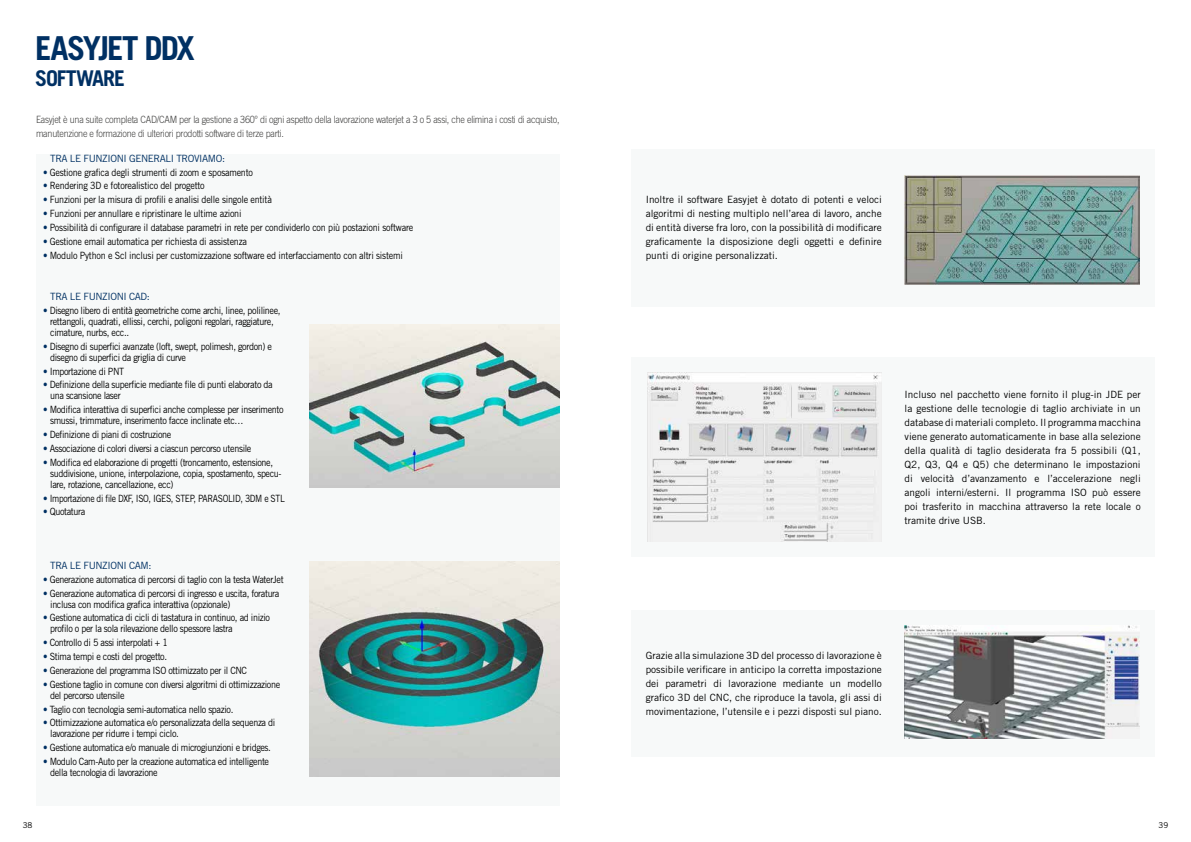
<style>
.page{position:relative;width:1191px;height:842px;background:#fff}
.page>*{position:absolute;margin:0;border:0;box-sizing:border-box;transform-origin:0 0}
.t1{font:700 33px "Trade Gothic LT Std";letter-spacing:-.065em;color:#003063}
.t2{font:700 21.7px "Trade Gothic LT Std";letter-spacing:-.045em;color:#003063}
.t3{font:10px/11px "Trade Gothic LT Std";letter-spacing:-.04em;color:#000;scale:.9 1}
.t4{font:10px/14px "Trade Gothic LT Std";letter-spacing:-.04em;color:#000;text-align:justify}
.t5{font:300 10px/14px "Trade Gothic LT Std";letter-spacing:-.025em;color:#3c3c3b;scale:.9 1}
.t6{font:10px "Trade Gothic LT Std";letter-spacing:-.04em;color:#003063}
.t7{font:10px "Trade Gothic LT Std";letter-spacing:-.04em;color:#000;scale:.86 1}
.t8{font:8px "Trade Gothic LT Std";color:#000}
.s1{color:#003063}
</style>
<div class="page">
<div style="left:36px;top:154px;width:523px;height:652px;background:#f7f9f9"></div>
<img style="left:309px;top:562px;width:250px;height:214px">
<img style="left:309px;top:324px;width:250px;height:164px">
<div style="left:631px;top:149px;width:524px;height:158px;background:#f7f9f9"></div>
<div style="left:631px;top:357px;width:524px;height:200px;background:#f7f9f9"></div>
<div style="left:631px;top:610px;width:524px;height:147px;background:#f7f9f9"></div>
<img style="left:904px;top:176px;width:236px;height:109px">
<img style="left:904px;top:625px;width:236px;height:114px">
<img style="left:648px;top:372px;width:234px;height:169px">
<h1 class="t1" style="left:35px;top:28px;width:161px">EASYJET DDX</h1>
<h2 class="t2" style="left:35px;top:65px;width:91px">SOFTWARE</h2>
<p class="t5" style="left:36px;top:113px;width:583px">Easyjet è una suite completa CAD/CAM per la gestione a 360° di ogni aspetto della lavorazione waterjet a 3 o 5 assi, che elimina i costi di acquisto, manutenzione e formazione di ulteriori prodotti software di terze parti.</p>
<p class="t6" style="left:50px;top:152px;width:176px">TRA LE FUNZIONI GENERALI TROVIAMO:</p>
<p class="t3" style="left:43px;top:166px;width:235px"><span class="s1">•</span> Gestione grafica degli strumenti di zoom e sposamento</p>
<p class="t3" style="left:43px;top:180px;width:181px"><span class="s1">•</span> Rendering 3D e fotorealistico del progetto</p>
<p class="t3" style="left:43px;top:194px;width:255px"><span class="s1">•</span> Funzioni per la misura di profili e analisi delle singole entità</p>
<p class="t3" style="left:43px;top:208px;width:222px"><span class="s1">•</span> Funzioni per annullare e ripristinare le ultime azioni</p>
<p class="t3" style="left:43px;top:222px;width:413px"><span class="s1">•</span> Possibilità di configurare il database parametri in rete per condividerlo con più postazioni software</p>
<p class="t3" style="left:43px;top:236px;width:228px"><span class="s1">•</span> Gestione email automatica per richiesta di assistenza</p>
<p class="t3" style="left:43px;top:249px;width:401px"><span class="s1">•</span> Modulo Python e Scl inclusi per customizzazione software ed interfacciamento con altri sistemi</p>
<p class="t6" style="left:50px;top:290px;width:101px">TRA LE FUNZIONI CAD:</p>
<p class="t3" style="left:50px;top:305px;width:257px;text-indent:-7px"><span class="s1">•</span> Disegno libero di entità geometriche come archi, linee, polilinee, rettangoli, quadrati, ellissi, cerchi, poligoni regolari, raggiature, cimature, nurbs, ecc..</p>
<p class="t3" style="left:50px;top:340px;width:248px;text-indent:-7px"><span class="s1">•</span> Disegno di superfici avanzate (loft, swept, polimesh, gordon) e disegno di superfici da griglia di curve</p>
<p class="t3" style="left:43px;top:365px;width:92px"><span class="s1">•</span> Importazione di PNT</p>
<p class="t3" style="left:50px;top:379px;width:249px;text-indent:-7px"><span class="s1">•</span> Definizione della superficie mediante file di punti elaborato da una scansione laser</p>
<p class="t3" style="left:50px;top:404px;width:261px;text-indent:-7px"><span class="s1">•</span> Modifica interattiva di superfici anche complesse per inserimento smussi, trimmature, inserimento facce inclinate etc…</p>
<p class="t3" style="left:43px;top:429px;width:144px"><span class="s1">•</span> Definizione di piani di costruzione</p>
<p class="t3" style="left:43px;top:443px;width:233px"><span class="s1">•</span> Associazione di colori diversi a ciascun percorso utensile</p>
<p class="t3" style="left:50px;top:456px;width:258px;text-indent:-7px"><span class="s1">•</span> Modifica ed elaborazione di progetti (troncamento, estensione, suddivisione, unione, interpolazione, copia, spostamento, specu&shy;lare, rotazione, cancellazione, ecc)</p>
<p class="t7" style="left:43px;top:492px;width:282px"><span class="s1">•</span> Importazione di file DXF, ISO, IGES, STEP, PARASOLID, 3DM e STL</p>
<p class="t3" style="left:43px;top:506px;width:48px"><span class="s1">•</span> Quotatura</p>
<p class="t6" style="left:50px;top:559px;width:103px">TRA LE FUNZIONI CAM:</p>
<p class="t3" style="left:43px;top:574px;width:269px"><span class="s1">•</span> Generazione automatica di percorsi di taglio con la testa WaterJet</p>
<p class="t3" style="left:50px;top:587px;width:256px;text-indent:-7px"><span class="s1">•</span> Generazione automatica di percorsi di ingresso e uscita, foratura inclusa con modifica grafica interattiva (opzionale)</p>
<p class="t3" style="left:50px;top:612px;width:246px;text-indent:-7px"><span class="s1">•</span> Gestione automatica di cicli di tastatura in continuo, ad inizio profilo o per la sola rilevazione dello spessore lastra</p>
<p class="t3" style="left:43px;top:637px;width:140px"><span class="s1">•</span> Controllo di 5 assi interpolati + 1</p>
<p class="t3" style="left:43px;top:651px;width:139px"><span class="s1">•</span> Stima tempi e costi del progetto.</p>
<p class="t3" style="left:43px;top:665px;width:228px"><span class="s1">•</span> Generazione del programma ISO ottimizzato per il CNC</p>
<p class="t3" style="left:50px;top:679px;width:257px;text-indent:-7px"><span class="s1">•</span> Gestione taglio in comune con diversi algoritmi di ottimizzazione del percorso utensile</p>
<p class="t3" style="left:43px;top:703px;width:213px"><span class="s1">•</span> Taglio con tecnologia semi-automatica nello spazio.</p>
<p class="t3" style="left:50px;top:717px;width:252px;text-indent:-7px"><span class="s1">•</span> Ottimizzazione automatica e/o personalizzata della sequenza di lavorazione per ridurre i tempi ciclo.</p>
<p class="t3" style="left:43px;top:742px;width:255px"><span class="s1">•</span> Gestione automatica e/o manuale di microgiunzioni e bridges.</p>
<p class="t3" style="left:50px;top:756px;width:245px;text-indent:-7px"><span class="s1">•</span> Modulo Cam-Auto per la creazione automatica ed intelligente della tecnologia di lavorazione</p>
<p class="t4" style="left:645px;top:193px;width:238px">Inoltre il software Easyjet è dotato di potenti e veloci algoritmi di nesting multiplo nell’area di lavoro, anche di entità diverse fra loro, con la possibilità di modificare graficamente la disposizione degli oggetti e definire punti di origine personalizzati.</p>
<p class="t4" style="left:904px;top:387px;width:238px">Incluso nel pacchetto viene fornito il plug-in JDE per la gestione delle tecnologie di taglio archiviate in un database di materiali completo. Il programma macchina viene generato automaticamente in base alla selezione della qualità di taglio desiderata fra 5 possibili (Q1, Q2, Q3, Q4 e Q5) che determinano le impostazioni di velocità d’avanzamento e l’accelerazione negli angoli interni/esterni. Il programma ISO può essere poi trasferito in macchina attraverso la rete locale o tramite drive USB.</p>
<p class="t4" style="left:645px;top:648px;width:238px">Grazie alla simulazione 3D del processo di lavorazione è possibile verificare in anticipo la corretta impostazione dei parametri di lavorazione mediante un modello grafico 3D del CNC, che riproduce la tavola, gli assi di movimentazione, l’utensile e i pezzi disposti sul piano.</p>
<p class="t8" style="left:23px;top:820px;width:11px">38</p>
<p class="t8" style="left:1158px;top:820px;width:11px">39</p>
</div>
